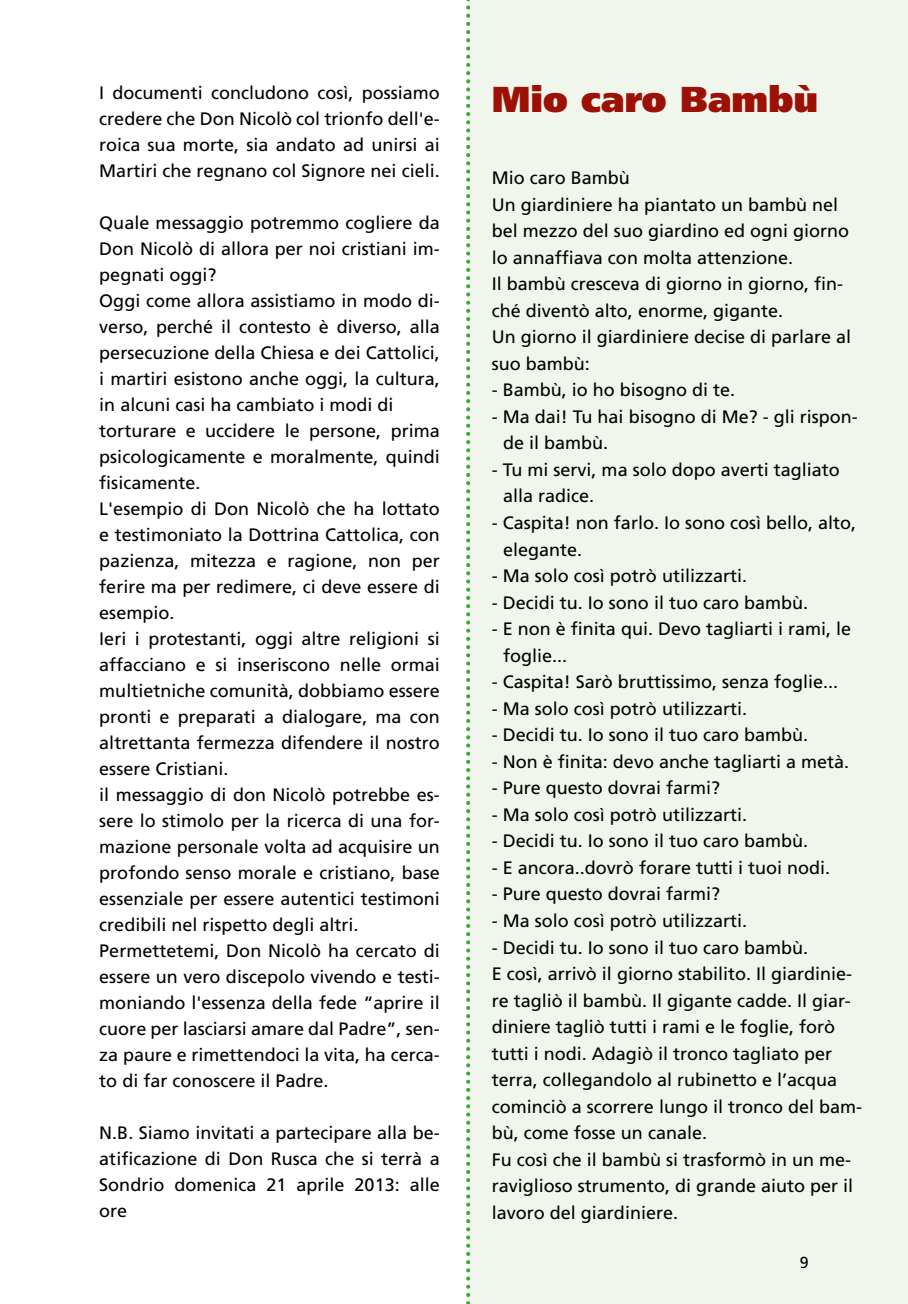
<style>
.page{position:relative;width:908px;height:1304px;background:#fff}
.page>*{position:absolute;margin:0;border:0;box-sizing:border-box;transform-origin:0 0}
.t1{font:900 36px "Frutiger";color:#9c1006}
.t2{font:18px/26px "Frutiger";color:#000}
.t3{font:16px "Frutiger";color:#000}
</style>
<div class="page">
<div style="left:468px;top:0;width:439px;height:1304px;background:#f1f6ec"></div>
<svg style="left:466px;top:0;width:4px;height:1304px"></svg>
<p class="t2" style="left:99px;top:80px;width:342px;text-align:justify">I documenti concludono così, possiamo credere che Don N icolò col trionfo dell'e&shy;roica sua morte, sia andato ad unirsi ai Martiri che regnano col Signore nei cieli.</p>
<p class="t2" style="left:99px;top:210px;width:342px">Quale messaggio potremmo cogliere da Don N icolò di allora per noi cristiani im&shy;pegnati oggi?<br>Oggi come allora assistiamo in modo di&shy;verso, perché il contesto è diverso, alla persecuzione della Chiesa e dei Cattolici, i martiri esistono anche oggi, la cultura, in alcuni casi ha cambiato i modi di torturare e uccidere le persone, prima psicologicamente e moralmente, quindi fisicamente.<br>L'esempio di Don N icolò che ha lottato e testimoniato la Dottrina Cattolica, con pazienza, mitezza e ragione, non per ferire ma per redimere, ci deve essere di esempio.<br>Ieri i protestanti, oggi altre religioni si affacciano e si inseriscono nelle ormai multietniche comunità, dobbiamo essere pronti e preparati a dialogare, ma con altrettanta fermezza difendere il nostro essere Cristiani.<br>il messaggio di don N icolò potrebbe es&shy;sere lo stimolo per la ricerca di una for&shy;mazione personale volta ad acquisire un profondo senso morale e cristiano, base essenziale per essere autentici testimoni credibili nel rispetto degli altri.<br>Permettetemi, Don N icolò ha cercato di essere un vero discepolo vivendo e testi&shy;moniando l'essenza della fede “aprire il cuore per lasciarsi amare dal Padre”, sen&shy;za paure e rimettendoci la vita, ha cerca&shy;to di far conoscere il Padre.</p>
<p class="t2" style="left:99px;top:1119px;width:342px;text-align:justify">N .B. Siamo invitati a partecipare alla be&shy;atificazione di Don Rusca che si terrà a Sondrio domenica 21 aprile 2013: alle ore</p>
<h1 class="t1" style="left:491px;top:78px;width:328px">Mio caro Bambù</h1>
<p class="t2" style="left:491px;top:164px;width:361px;line-height:26.6px">M io caro Bambù<br>U n giardiniere ha piantato un bambù nel bel mezzo del suo giardino ed ogni giorno lo annaffiava con molta attenzione.<br>I l bambù cresceva di giorno in giorno, fin&shy;ché diventò alto, enorme, gigante.<br>U n giorno il giardiniere decise di parlare al suo bambù:</p>
<p class="t2" style="left:491px;top:377px;width:245px">- Bambù, io ho bisogno di te.</p>
<p class="t2" style="left:503px;top:403px;width:356px;line-height:26.6px;text-indent:-11px">- Ma dai! Tu hai bisogno di Me? - gli rispon&shy;de il bambù.</p>
<p class="t2" style="left:503px;top:456px;width:338px;line-height:26.6px;text-indent:-11px">- Tu mi servi, ma solo dopo averti tagliato alla radice.</p>
<p class="t2" style="left:503px;top:509px;width:354px;line-height:26.6px;text-indent:-11px">- Caspita! non farlo. Io sono così bello, alto, elegante.</p>
<p class="t2" style="left:491px;top:563px;width:257px">- M a solo così potrò utilizzarti.</p>
<p class="t2" style="left:491px;top:589px;width:318px">- Decidi tu. Io sono il tuo caro bambù.</p>
<p class="t2" style="left:503px;top:615px;width:349px;line-height:26.6px;text-indent:-11px">- E non è finita qui. Devo tagliarti i rami, le foglie...</p>
<p class="t2" style="left:491px;top:669px;width:348px">- Caspita! Sarò bruttissimo, senza foglie...</p>
<p class="t2" style="left:491px;top:695px;width:257px">- M a solo così potrò utilizzarti.</p>
<p class="t2" style="left:491px;top:722px;width:318px">- Decidi tu. Io sono il tuo caro bambù.</p>
<p class="t2" style="left:491px;top:748px;width:359px">- Non è finita: devo anche tagliarti a metà.</p>
<p class="t2" style="left:491px;top:775px;width:230px">- Pure questo dovrai farmi?</p>
<p class="t2" style="left:491px;top:801px;width:257px">- M a solo così potrò utilizzarti.</p>
<p class="t2" style="left:491px;top:828px;width:318px">- Decidi tu. Io sono il tuo caro bambù.</p>
<p class="t2" style="left:491px;top:854px;width:340px">- E ancora..dovrò forare tutti i tuoi nodi.</p>
<p class="t2" style="left:491px;top:881px;width:230px">- Pure questo dovrai farmi?</p>
<p class="t2" style="left:491px;top:908px;width:257px">- M a solo così potrò utilizzarti.</p>
<p class="t2" style="left:491px;top:934px;width:372px;line-height:26.6px">- Decidi tu. Io sono il tuo caro bambù.<br>E così, arrivò il giorno stabilito. I l giardinie&shy;re tagliò il bambù. I l gigante cadde. I l giar&shy;diniere tagliò tutti i rami e le foglie, forò tutti i nodi. Adagiò il tronco tagliato per terra, collegandolo al rubinetto e l’acqua cominciò a scorrere lungo il tronco del bam&shy;bù, come fosse un canale.<br>Fu così che il bambù si trasformò in un me&shy;raviglioso strumento, di grande aiuto per il lavoro del giardiniere.</p>
<p class="t3" style="left:799px;top:1253px;width:10px">9</p>
</div>
